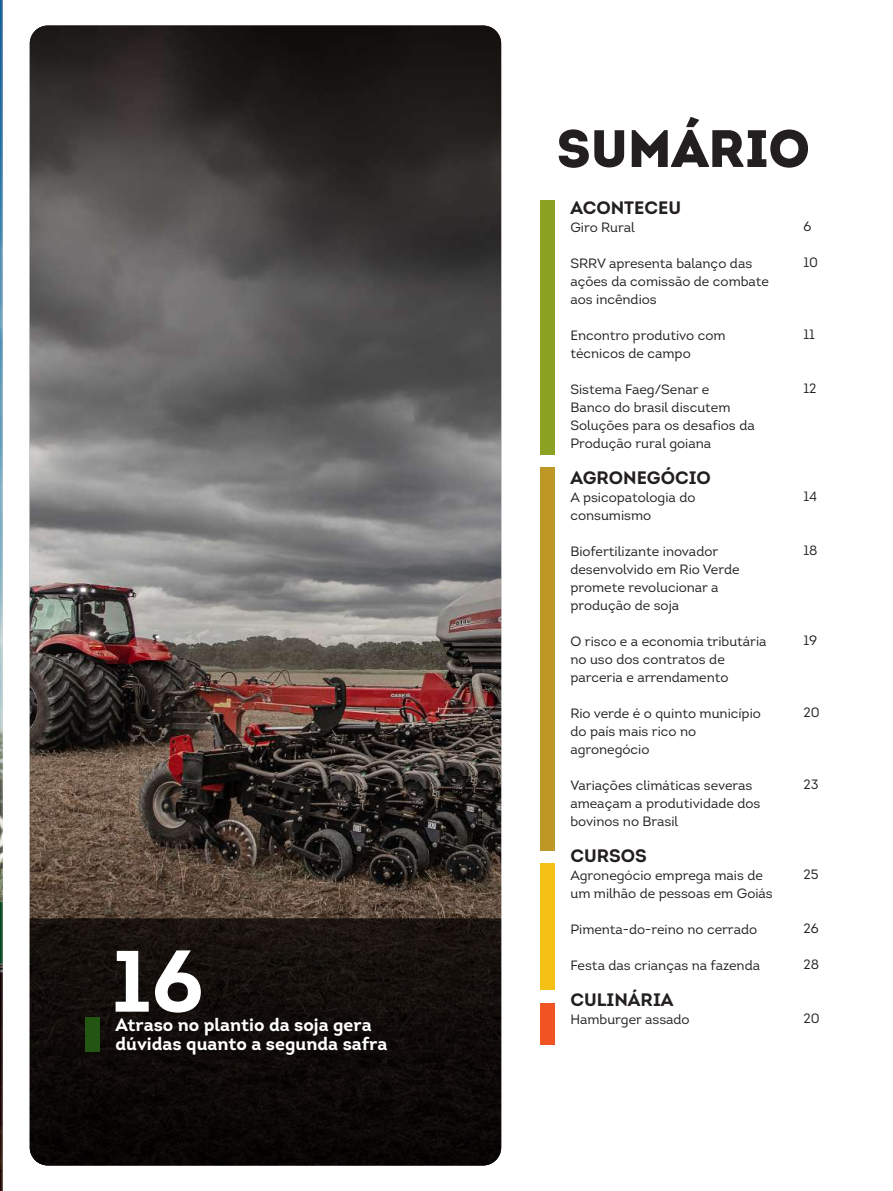
<style>
.page{position:relative;width:893px;height:1191px;background:#fff}
.page>*{position:absolute;margin:0;border:0;box-sizing:border-box;transform-origin:0 0}
.t1{font:700 86.85px "Intro";color:#fff}
.t2{font:52.5px "Intro Black Alt";color:#231f20}
.t3{font:700 18px/19.5px "Intro";color:#fff}
.t4{font:700 18px "Intro";color:#231f20}
.t5{font:13.5px/18px "Intro";color:#231f20}
</style>
<div class="page">
<img style="left:30px;top:26px;width:471px;height:892px">
<svg style="left:30px;top:918px;width:471px;height:247px;background:#100c09"></svg>
<div style="left:85px;top:1017px;width:14px;height:34px;background:#225612"></div>
<img style="left:0;top:0;width:2px;height:1191px">
<div style="left:541px;top:200px;width:14px;height:255px;background:#8ba223"></div>
<div style="left:541px;top:1003px;width:14px;height:41px;background:#f15322"></div>
<div style="left:541px;top:863px;width:14px;height:127px;background:#f5c115"></div>
<div style="left:541px;top:467px;width:14px;height:383px;background:#be9825"></div>
<h1 class="t1" style="left:111px;top:925px;width:94px">16</h1>
<h3 class="t3" style="left:115px;top:1014px;width:273px">Atraso no plantio da soja gera dúvidas quanto a segunda safra</h3>
<h2 class="t2" style="left:557px;top:114px;width:255px">SUMÁRIO</h2>
<h3 class="t4" style="left:570px;top:196px;width:112px">ACONTECEU</h3>
<p class="t5" style="left:570px;top:218px;width:66px">Giro Rural</p>
<p class="t5" style="left:570px;top:254px;width:200px">SRRV apresenta balanço das ações da comissão de combate aos incêndios</p>
<p class="t5" style="left:570px;top:326px;width:157px">Encontro produtivo com técnicos de campo</p>
<p class="t5" style="left:570px;top:380px;width:186px">Sistema Faeg/Senar e<br>Banco do brasil discutem<br>Soluções para os desafios da<br>Produção rural goiana</p>
<h3 class="t4" style="left:570px;top:466px;width:142px">AGRONEGÓCIO</h3>
<p class="t5" style="left:570px;top:488px;width:127px">A psicopatologia do consumismo</p>
<p class="t5" style="left:570px;top:542px;width:171px">Biofertilizante inovador desenvolvido em Rio Verde promete revolucionar a produção de soja</p>
<p class="t5" style="left:570px;top:632px;width:198px">O risco e a economia tributária no uso dos contratos de parceria e arrendamento</p>
<p class="t5" style="left:570px;top:704px;width:192px">Rio verde é o quinto município do país mais rico no agronegócio</p>
<p class="t5" style="left:570px;top:776px;width:192px">Variações climáticas severas ameaçam a produtividade dos bovinos no Brasil</p>
<h3 class="t4" style="left:570px;top:844px;width:78px">CURSOS</h3>
<p class="t5" style="left:570px;top:866px;width:204px">Agronegócio emprega mais de um milhão de pessoas em Goiás</p>
<p class="t5" style="left:570px;top:920px;width:188px">Pimenta-do-reino no cerrado</p>
<p class="t5" style="left:570px;top:956px;width:191px">Festa das crianças na fazenda</p>
<h3 class="t4" style="left:570px;top:988px;width:105px">CULINÁRIA</h3>
<p class="t5" style="left:570px;top:1010px;width:121px">Hamburger assado</p>
<p class="t5" style="left:803px;top:217px;width:9px">6</p>
<p class="t5" style="left:803px;top:253px;width:16px">10</p>
<p class="t5" style="left:803px;top:325px;width:13px">11</p>
<p class="t5" style="left:803px;top:379px;width:15px">12</p>
<p class="t5" style="left:803px;top:487px;width:15px">14</p>
<p class="t5" style="left:803px;top:541px;width:16px">18</p>
<p class="t5" style="left:803px;top:631px;width:15px">19</p>
<p class="t5" style="left:803px;top:703px;width:18px">20</p>
<p class="t5" style="left:803px;top:775px;width:17px">23</p>
<p class="t5" style="left:803px;top:865px;width:17px">25</p>
<p class="t5" style="left:803px;top:919px;width:17px">26</p>
<p class="t5" style="left:803px;top:955px;width:17px">28</p>
<p class="t5" style="left:803px;top:1009px;width:18px">20</p>
</div>
